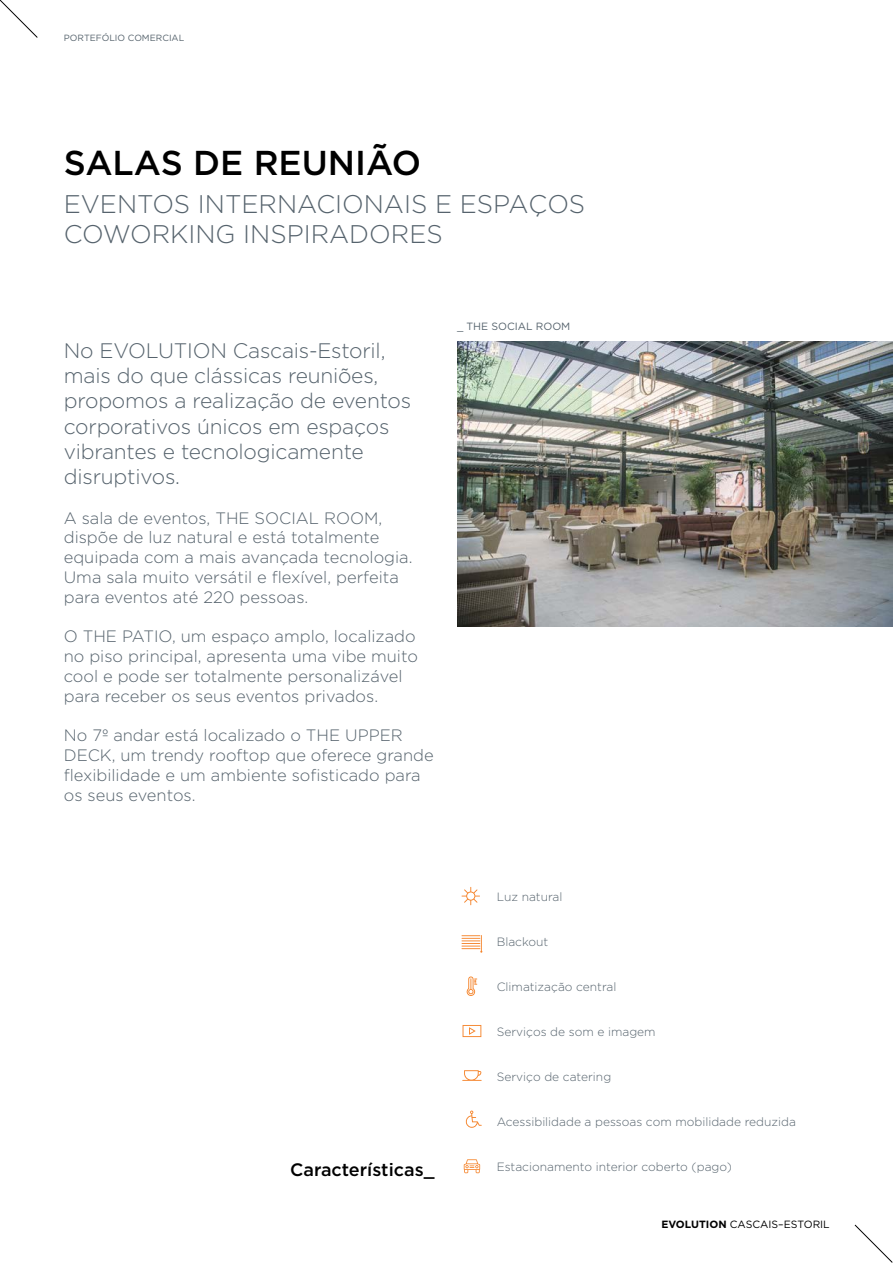
<style>
.page{position:relative;width:893px;height:1263px;background:#fff}
.page>*{position:absolute;margin:0;border:0;box-sizing:border-box;transform-origin:0 0}
.t1{font:500 34.5px "Gotham";color:#000}
.t2{font:300 25.5px/30.6px "Gotham";color:#56636d}
.t3{font:300 21px/25.2px "Gotham";letter-spacing:-.01em;color:#56636d}
.t4{font:500 18px "Gotham";color:#000}
.t5{font:300 16.5px/19.8px "Gotham";color:#56636d}
.t6{font:300 12px "Gotham";color:#56636d}
.t7{font:10.5px "Gotham";color:#000}
.t8{font:10.5px "Gotham";color:#56636d}
.t9{font:9px "Gotham";color:#56636d}
.s1{font-weight:700}
</style>
<div class="page">
<svg style="left:0;top:0;width:38px;height:38px"></svg>
<svg style="left:854px;top:1224px;width:39px;height:39px"></svg>
<svg style="left:462px;top:887px;width:18px;height:18px"></svg>
<svg style="left:464px;top:1159px;width:16px;height:14px"></svg>
<svg style="left:462px;top:935px;width:20px;height:18px"></svg>
<svg style="left:466px;top:976px;width:11px;height:20px"></svg>
<svg style="left:463px;top:1025px;width:18px;height:12px"></svg>
<svg style="left:462px;top:1070px;width:20px;height:11px"></svg>
<svg style="left:465px;top:1110px;width:17px;height:18px"></svg>
<img style="left:457px;top:341px;width:436px;height:286px">
<p class="t9" style="left:64px;top:33px;width:122px">PORTEFÓLIO COMERCIAL</p>
<h1 class="t1" style="left:64px;top:140px;width:359px">SALAS DE REUNIÃO</h1>
<h2 class="t2" style="left:64px;top:188px;width:523px">EVENTOS INTERNACIONAIS E ESPAÇOS<br>COWORKING INSPIRADORES</h2>
<p class="t3" style="left:64px;top:338px;width:349px">No EVOLUTION Cascais-Estoril, mais do que clássicas reuniões, propomos a realização de eventos corporativos únicos em espaços vibrantes e tecnologicamente disruptivos.</p>
<p class="t5" style="left:64px;top:508px;width:350px">A sala de eventos, THE SOCIAL ROOM, dispõe de luz natural e está totalmente equipada com a mais avançada tecnologia.<br>Uma sala muito versátil e flexível, perfeita para eventos até 220 pessoas.</p>
<p class="t5" style="left:64px;top:626px;width:356px">O THE PATIO, um espaço amplo, localizado no piso principal, apresenta uma vibe muito cool e pode ser totalmente personalizável para receber os seus eventos privados.</p>
<p class="t5" style="left:64px;top:725px;width:371px">No 7º andar está localizado o THE UPPER DECK, um trendy rooftop que oferece grande flexibilidade e um ambiente sofisticado para os seus eventos.</p>
<p class="t8" style="left:457px;top:319px;width:115px">_ THE SOCIAL ROOM</p>
<p class="t6" style="left:497px;top:890px;width:67px">Luz natural</p>
<p class="t6" style="left:497px;top:935px;width:53px">Blackout</p>
<p class="t6" style="left:497px;top:980px;width:121px">Climatização central</p>
<p class="t6" style="left:497px;top:1025px;width:160px">Serviços de som e imagem</p>
<p class="t6" style="left:497px;top:1070px;width:116px">Serviço de catering</p>
<p class="t6" style="left:497px;top:1115px;width:301px">Acessibilidade a pessoas com mobilidade reduzida</p>
<p class="t4" style="left:290px;top:1157px;width:146px">Características_</p>
<p class="t6" style="left:497px;top:1160px;width:237px">Estacionamento interior coberto (pago)</p>
<p class="t7" style="left:661px;top:1217px;width:170px"><span class="s1">EVOLUTION</span> CASCAIS–ESTORIL</p>
</div>
